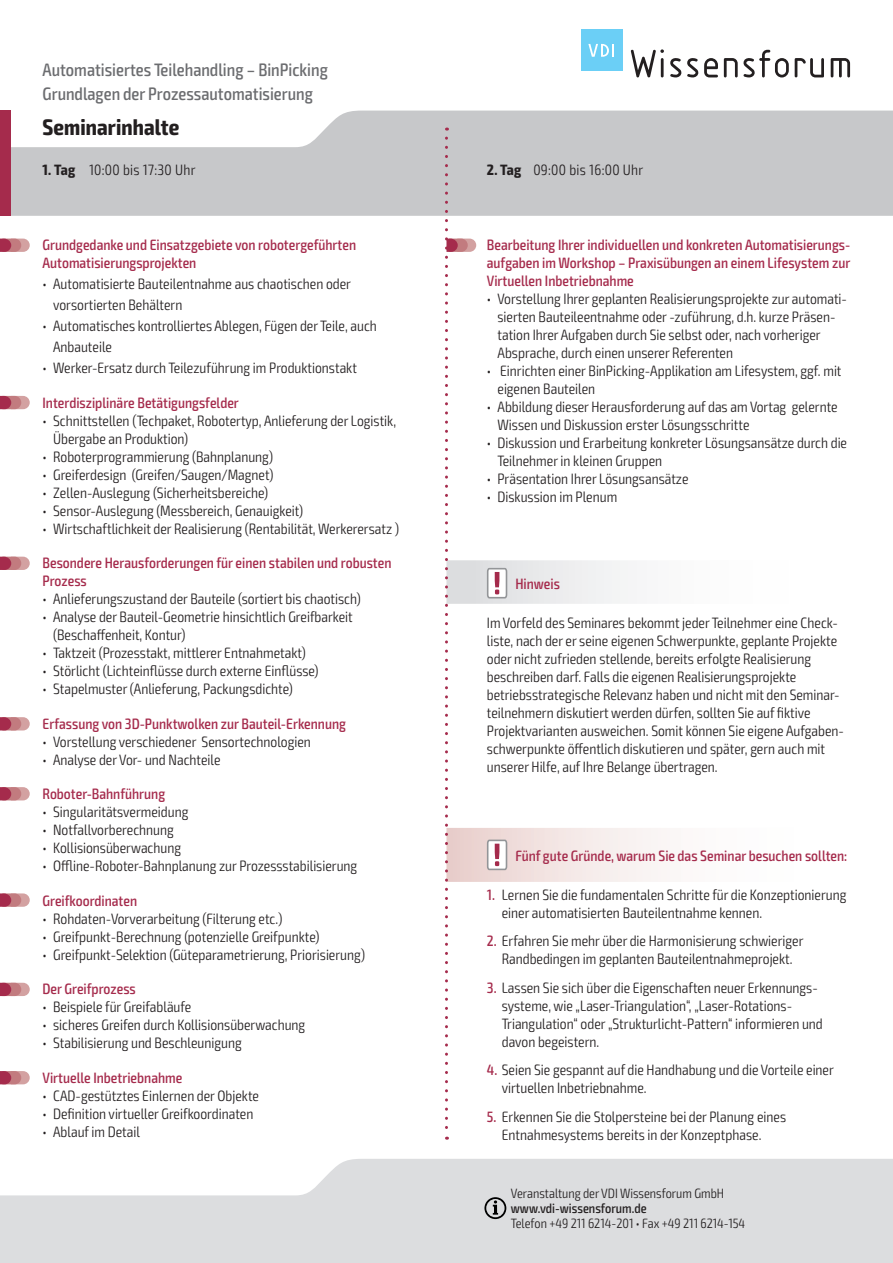
<style>
.page{position:relative;width:893px;height:1263px;background:#fff}
.page>*{position:absolute;margin:0;border:0;box-sizing:border-box;transform-origin:0 0}
.t1{font:700 condensed 22.5px "Exo 2";letter-spacing:.005em;color:#231f20}
.t2{font:500 condensed 18px/24px "Exo 2";color:#6c6d70}
.t3{font:300 condensed 15px/18px "Exo 2";color:#231f20}
.t4{font:500 condensed 15px/18px "Exo 2";color:#a52b4c}
.t5{font:300 condensed 15px "Exo 2";letter-spacing:.02em;color:#231f20}
.t6{font:300 condensed 13.5px "Exo 2";color:#231f20}
.t7{font:500 condensed 13.5px "Exo 2";color:#231f20}
.s1{font-weight:700}
.s2{font-weight:500;color:#a52b4c}
</style>
<div class="page">
<div style="left:446px;top:828px;width:404px;height:54px;background:linear-gradient(to right,#edd9d6,#fff)"></div>
<svg style="left:486px;top:839px;width:22px;height:32px"></svg>
<div style="left:446px;top:560px;width:404px;height:44px;background:linear-gradient(to right,#e1e2e4,#fff)"></div>
<svg style="left:486px;top:567px;width:22px;height:32px"></svg>
<svg style="left:11px;top:111px;width:882px;height:105px;fill:#c7c8ca"></svg>
<svg style="left:0;top:1159px;width:893px;height:104px;fill:#dcdddf"></svg>
<svg style="left:484px;top:1197px;width:22px;height:22px"></svg>
<div style="left:0;top:111px;width:11px;height:105px;background:#a52b4c"></div>
<svg style="left:0;top:239px;width:30px;height:13px"></svg>
<svg style="left:0;top:396px;width:30px;height:13px"></svg>
<svg style="left:0;top:557px;width:30px;height:13px"></svg>
<svg style="left:0;top:717px;width:30px;height:13px"></svg>
<svg style="left:445px;top:138px;width:31px;height:1002px"></svg>
<svg style="left:631px;top:49px;width:33px;height:28px"></svg>
<svg style="left:670px;top:58px;width:11px;height:19px"></svg>
<svg style="left:687px;top:58px;width:11px;height:19px"></svg>
<svg style="left:704px;top:58px;width:14px;height:19px"></svg>
<svg style="left:724px;top:50px;width:65px;height:27px"></svg>
<svg style="left:795px;top:58px;width:29px;height:19px"></svg>
<svg style="left:831px;top:58px;width:19px;height:19px"></svg>
<div style="left:581px;top:30px;width:41px;height:41px;background:#6bcff6"></div>
<svg style="left:588px;top:44px;width:26px;height:13px"></svg>
<svg style="left:0;top:787px;width:30px;height:13px"></svg>
<svg style="left:0;top:893px;width:30px;height:14px"></svg>
<svg style="left:0;top:983px;width:30px;height:13px"></svg>
<svg style="left:0;top:1071px;width:30px;height:13px"></svg>
<p class="t2" style="left:43px;top:58px;width:287px">Automatisiertes Teilehandling – BinPicking<br>Grundlagen der Prozessautomatisierung</p>
<h1 class="t1" style="left:43px;top:113px;width:138px">Seminarinhalte</h1>
<p class="t5" style="left:43px;top:161px;width:155px"><span class="s1">1. Tag</span> 10:00 bis 17:30 Uhr</p>
<p class="t5" style="left:487px;top:161px;width:158px"><span class="s1">2. Tag</span> 09:00 bis 16:00 Uhr</p>
<p class="t4" style="left:43px;top:236px;width:315px">Grundgedanke und Einsatzgebiete von robotergeführten<br>Automatisierungsprojekten</p>
<p class="t3" style="left:53px;top:274px;width:299px;line-height:21px;text-indent:-11px">• Automatisierte Bauteilentnahme aus chaotischen oder vorsortierten Behältern</p>
<p class="t3" style="left:53px;top:316px;width:325px;line-height:21px;text-indent:-11px">• Automatisches kontrolliertes Ablegen, Fügen der Teile, auch<br>Anbauteile</p>
<p class="t3" style="left:43px;top:359px;width:316px">• Werker-Ersatz durch Teilezuführung im Produktionstakt</p>
<p class="t4" style="left:43px;top:394px;width:198px">Interdisziplinäre Betätigungsfelder</p>
<p class="t3" style="left:53px;top:412px;width:344px;text-indent:-11px">• Schnittstellen (Techpaket, Robotertyp, Anlieferung der Logistik,<br>Übergabe an Produktion)</p>
<p class="t3" style="left:43px;top:448px;width:232px">• Roboterprogrammierung (Bahnplanung)</p>
<p class="t3" style="left:43px;top:466px;width:232px">• Greiferdesign (Greifen/Saugen/Magnet)</p>
<p class="t3" style="left:43px;top:484px;width:227px">• Zellen-Auslegung (Sicherheitsbereiche)</p>
<p class="t3" style="left:43px;top:502px;width:262px">• Sensor-Auslegung (Messbereich, Genauigkeit)</p>
<p class="t3" style="left:43px;top:520px;width:358px">• Wirtschaftlichkeit der Realisierung (Rentabilität, Werkerersatz )</p>
<p class="t4" style="left:43px;top:554px;width:350px">Besondere Herausforderungen für einen stabilen und robusten<br>Prozess</p>
<p class="t3" style="left:43px;top:590px;width:320px">• Anlieferungszustand der Bauteile (sortiert bis chaotisch)</p>
<p class="t3" style="left:53px;top:608px;width:301px;text-indent:-11px">• Analyse der Bauteil-Geometrie hinsichtlich Greifbarkeit (Beschaffenheit, Kontur)</p>
<p class="t3" style="left:43px;top:644px;width:265px">• Taktzeit (Prozesstakt, mittlerer Entnahmetakt)</p>
<p class="t3" style="left:43px;top:662px;width:278px">• Störlicht (Lichteinflüsse durch externe Einflüsse)</p>
<p class="t3" style="left:43px;top:680px;width:252px">• Stapelmuster (Anlieferung, Packungsdichte)</p>
<p class="t4" style="left:43px;top:715px;width:305px">Erfassung von 3D-Punktwolken zur Bauteil-Erkennung</p>
<p class="t3" style="left:43px;top:733px;width:270px">• Vorstellung verschiedener Sensortechnologien</p>
<p class="t3" style="left:43px;top:751px;width:180px">• Analyse der Vor- und Nachteile</p>
<p class="t4" style="left:43px;top:785px;width:124px">Roboter-Bahnführung</p>
<p class="t3" style="left:43px;top:803px;width:147px">• Singularitätsvermeidung</p>
<p class="t3" style="left:43px;top:821px;width:133px">• Notfallvorberechnung</p>
<p class="t3" style="left:43px;top:839px;width:140px">• Kollisionsüberwachung</p>
<p class="t3" style="left:43px;top:857px;width:316px">• Offline-Roboter-Bahnplanung zur Prozessstabilisierung</p>
<p class="t4" style="left:43px;top:892px;width:96px">Greifkoordinaten</p>
<p class="t3" style="left:43px;top:910px;width:242px">• Rohdaten-Vorverarbeitung (Filterung etc.)</p>
<p class="t3" style="left:43px;top:928px;width:278px">• Greifpunkt-Berechnung (potenzielle Greifpunkte)</p>
<p class="t3" style="left:43px;top:946px;width:324px">• Greifpunkt-Selektion (Güteparametrierung, Priorisierung)</p>
<p class="t4" style="left:43px;top:980px;width:95px">Der Greifprozess</p>
<p class="t3" style="left:43px;top:998px;width:150px">• Beispiele für Greifabläufe</p>
<p class="t3" style="left:43px;top:1016px;width:264px">• sicheres Greifen durch Kollisionsüberwachung</p>
<p class="t3" style="left:43px;top:1034px;width:201px">• Stabilisierung und Beschleunigung</p>
<p class="t4" style="left:43px;top:1069px;width:141px">Virtuelle Inbetriebnahme</p>
<p class="t3" style="left:43px;top:1087px;width:218px">• CAD-gestütztes Einlernen der Objekte</p>
<p class="t3" style="left:43px;top:1105px;width:212px">• Definition virtueller Greifkoordinaten</p>
<p class="t3" style="left:43px;top:1123px;width:99px">• Ablauf im Detail</p>
<p class="t4" style="left:487px;top:236px;width:365px;text-align:justify">Bearbeitung Ihrer individuellen und konkreten Automatisierungs&shy;aufgaben im Workshop – Praxisübungen an einem Lifesystem zur Virtuellen Inbetriebnahme</p>
<p class="t3" style="left:497px;top:290px;width:351px;text-indent:-11px">• Vorstellung Ihrer geplanten Realisierungsprojekte zur automati&shy;sierten Bauteileentnahme oder -zuführung, d.h. kurze Präsen&shy;tation Ihrer Aufgaben durch Sie selbst oder, nach vorheriger Absprache, durch einen unserer Referenten</p>
<p class="t3" style="left:497px;top:362px;width:345px;text-indent:-11px">• Einrichten einer BinPicking-Applikation am Lifesystem, ggf. mit eigenen Bauteilen</p>
<p class="t3" style="left:497px;top:398px;width:342px;text-indent:-11px">• Abbildung dieser Herausforderung auf das am Vortag gelernte<br>Wissen und Diskussion erster Lösungsschritte</p>
<p class="t3" style="left:497px;top:434px;width:351px;text-indent:-11px">• Diskussion und Erarbeitung konkreter Lösungsansätze durch die<br>Teilnehmer in kleinen Gruppen</p>
<p class="t3" style="left:487px;top:470px;width:203px">• Präsentation Ihrer Lösungsansätze</p>
<p class="t3" style="left:487px;top:488px;width:132px">• Diskussion im Plenum</p>
<p class="t4" style="left:515px;top:575px;width:46px">Hinweis</p>
<p class="t3" style="left:487px;top:614px;width:359px">Im Vorfeld des Seminares bekommt jeder Teilnehmer eine Check&shy;liste, nach der er seine eigenen Schwerpunkte, geplante Projekte oder nicht zufrieden stellende, bereits erfolgte Realisierung beschreiben darf. Falls die eigenen Realisierungsprojekte betriebsstrategische Relevanz haben und nicht mit den Seminar&shy;teilnehmern diskutiert werden dürfen, sollten Sie auf fiktive Projektvarianten ausweichen. Somit können Sie eigene Aufgaben&shy;schwerpunkte öffentlich diskutieren und später, gern auch mit unserer Hilfe, auf Ihre Belange übertragen.</p>
<p class="t4" style="left:515px;top:847px;width:333px">Fünf gute Gründe, warum Sie das Seminar besuchen sollten:</p>
<p class="t3" style="left:502px;top:886px;width:346px;text-indent:-15px"><span class="s2">1.</span> Lernen Sie die fundamentalen Schritte für die Konzeptionierung einer automatisierten Bauteilentnahme kennen.</p>
<p class="t3" style="left:487px;top:932px;width:318px;text-align:center"><span class="s2">2.</span> Erfahren Sie mehr über die Harmonisierung schwieriger<br>Randbedingen im geplanten Bauteilentnahmeprojekt.</p>
<p class="t3" style="left:502px;top:979px;width:323px;text-indent:-15px"><span class="s2">3.</span> Lassen Sie sich über die Eigenschaften neuer Erkennungs&shy;systeme, wie „Laser-Triangulation“, „Laser-Rotations-Triangulation“ oder „Strukturlicht-Pattern“ informieren und davon begeistern.</p>
<p class="t3" style="left:502px;top:1061px;width:334px;text-indent:-15px"><span class="s2">4.</span> Seien Sie gespannt auf die Handhabung und die Vorteile einer virtuellen Inbetriebnahme.</p>
<p class="t3" style="left:502px;top:1108px;width:286px;text-indent:-15px"><span class="s2">5.</span> Erkennen Sie die Stolpersteine bei der Planung eines<br>Entnahmesystems bereits in der Konzeptphase.</p>
<p class="t6" style="left:511px;top:1185px;width:215px">Veranstaltung der VDI Wissensforum GmbH</p>
<p class="t7" style="left:511px;top:1200px;width:137px">www.vdi-wissensforum.de</p>
<p class="t6" style="left:511px;top:1215px;width:236px">Telefon +49 211 6214-201 • Fax +49 211 6214-154</p>
</div>
